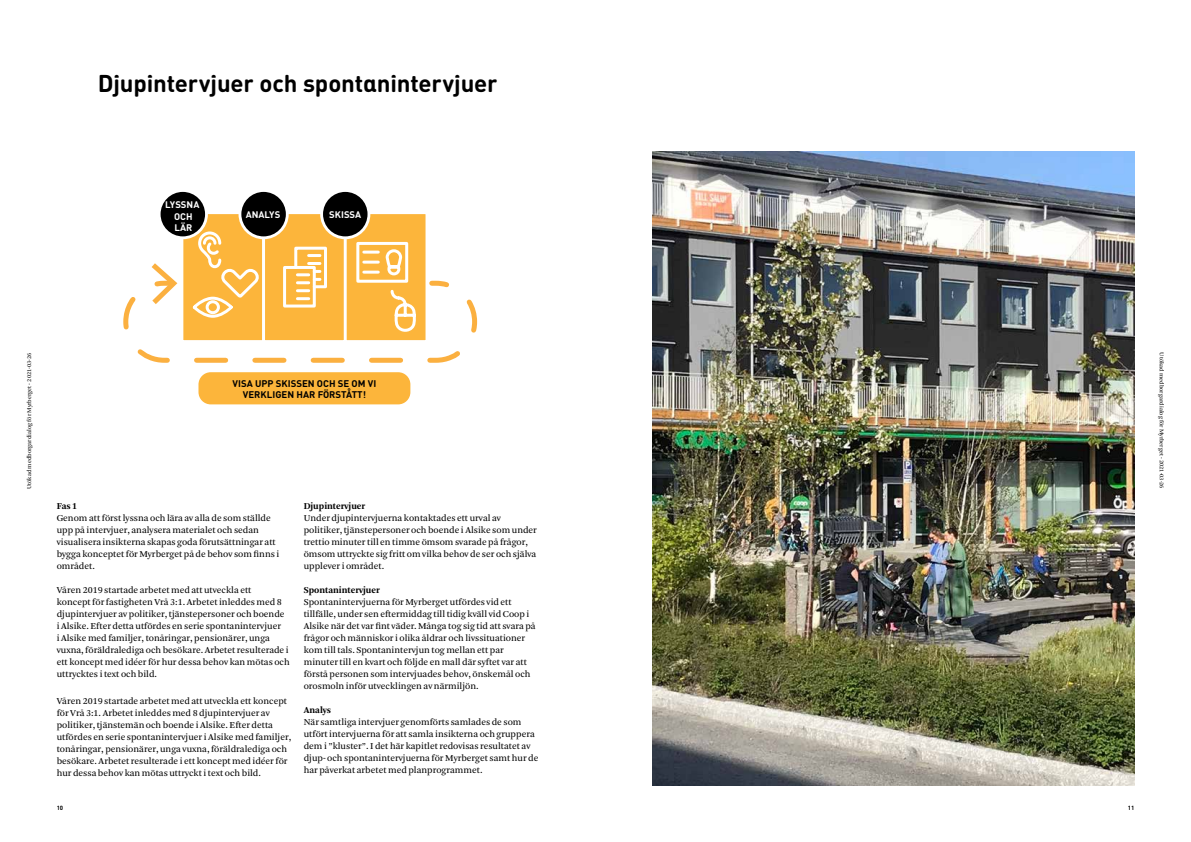
<style>
.page{position:relative;width:1191px;height:842px;background:#fff}
.page>*{position:absolute;margin:0;border:0;box-sizing:border-box;transform-origin:0 0}
.t1{font:700 24px "Dutopia";letter-spacing:-.005em;color:#000}
.t2{font:700 9.6px/11.5px "Dutopia";color:#000;text-align:center}
.t3{font:9.5px/12px "Arnhem Blond";color:#000}
.t4{font:700 9.5px "Arnhem";color:#000}
.t5{font:700 9.5px/11.4px "Dutopia";color:#fff;text-align:center}
.t6{font:6px "Arnhem Blond";color:#000}
.t7{font:700 6px "Dutopia";color:#000}
</style>
<div class="page">
<img style="left:652px;top:152px;width:482px;height:633px">
<div style="left:197px;top:371px;width:215px;height:35px;background:#fcb53b;border-radius:14px"></div>
<div style="left:196px;top:369px;width:217px;height:38px;border:3px solid #fff;border-radius:14px"></div>
<div style="left:182px;top:213px;width:82px;height:128px;background:#fcb53b"></div>
<div style="left:264px;top:213px;width:81px;height:128px;background:#fcb53b"></div>
<div style="left:345px;top:213px;width:82px;height:128px;background:#fcb53b"></div>
<div style="left:344px;top:211px;width:84px;height:132px;border:3px solid #fff"></div>
<div style="left:159px;top:190px;width:47px;height:48px;background:#000;border-radius:50%"></div>
<div style="left:158px;top:189px;width:50px;height:50px;border:3px solid #fff;border-radius:50%"></div>
<div style="left:240px;top:190px;width:47px;height:48px;background:#000;border-radius:50%"></div>
<div style="left:238px;top:189px;width:51px;height:50px;border:3px solid #fff;border-radius:50%"></div>
<div style="left:321px;top:190px;width:48px;height:48px;background:#000;border-radius:50%"></div>
<div style="left:320px;top:189px;width:50px;height:50px;border:3px solid #fff;border-radius:50%"></div>
<svg style="left:123px;top:230px;width:355px;height:133px"></svg>
<h1 class="t1" style="left:98px;top:67px;width:401px">Djupintervjuer och spontanintervjuer</h1>
<p class="t5" style="left:165px;top:199px;width:36px">LYSSNA<br>OCH<br>LÄR</p>
<p class="t5" style="left:246px;top:208px;width:36px">ANALYS</p>
<p class="t5" style="left:329px;top:209px;width:34px">SKISSA</p>
<p class="t6" style="left:26px;top:489px;width:138px;rotate:-90deg">Utökad medborgardialog för Myrberget - 2021-03-26</p>
<p class="t6" style="left:1165px;top:352px;width:138px;rotate:90deg">Utökad medborgardialog för Myrberget - 2021-03-26</p>
<p class="t2" style="left:232px;top:377px;width:145px">VISA UPP SKISSEN OCH SE OM VI<br>VERKLIGEN HAR FÖRSTÅTT!</p>
<p class="t4" style="left:57px;top:500px;width:22px">Fas 1</p>
<p class="t3" style="left:57px;top:512px;width:224px">Genom att först lyssna och lära av alla de som ställde upp på intervjuer, analysera materialet och sedan visualisera insikterna skapas goda förutsättningar att bygga konceptet för Myrberget på de behov som finns i området.</p>
<p class="t3" style="left:57px;top:584px;width:234px">Våren 2019 startade arbetet med att utveckla ett<br>koncept för fastigheten Vrå 3:1. Arbetet inleddes med 8 djupintervjuer av politiker, tjänstepersoner och boende i Alsike. Efter detta utfördes en serie spontanintervjuer<br>i Alsike med familjer, tonåringar, pensionärer, unga vuxna, föräldralediga och besökare. Arbetet resulterade i ett koncept med idéer för hur dessa behov kan mötas och uttrycktes i text och bild.</p>
<p class="t3" style="left:57px;top:695px;width:236px">Våren 2019 startade arbetet med att utveckla ett koncept för Vrå 3:1. Arbetet inleddes med 8 djupintervjuer av politiker, tjänstemän och boende i Alsike. Efter detta utfördes en serie spontanintervjuer i Alsike med familjer, tonåringar, pensionärer, unga vuxna, föräldralediga och besökare. Arbetet resulterade i ett koncept med idéer för hur dessa behov kan mötas uttryckt i text och bild.</p>
<p class="t4" style="left:304px;top:500px;width:63px">Djupintervjuer</p>
<p class="t3" style="left:304px;top:512px;width:235px">Under djupintervjuerna kontaktades ett urval av politiker, tjänstepersoner och boende i Alsike som under trettio minuter till en timme ömsom svarade på frågor, ömsom uttryckte sig fritt om vilka behov de ser och själva upplever i området.</p>
<p class="t4" style="left:304px;top:584px;width:78px">Spontanintervjuer</p>
<p class="t3" style="left:304px;top:596px;width:233px">Spontanintervjuerna för Myrberget utfördes vid ett tillfälle, under sen eftermiddag till tidig kväll vid Coop i Alsike när det var fint väder. Många tog sig tid att svara på frågor och människor i olika åldrar och livssituationer kom till tals. Spontanintervjun tog mellan ett par minuter till en kvart och följde en mall där syftet var att förstå personen som intervjuades behov, önskemål och orosmoln inför utvecklingen av närmiljön.</p>
<p class="t4" style="left:304px;top:704px;width:29px">Analys</p>
<p class="t3" style="left:304px;top:716px;width:236px">När samtliga intervjuer genomförts samlades de som utfört intervjuerna för att samla insikterna och gruppera dem i ”kluster”. I det här kapitlet redovisas resultatet av djup- och spontanintervjuerna för Myrberget samt hur de har påverkat arbetet med planprogrammet.</p>
<p class="t7" style="left:57px;top:803px;width:8px">10</p>
<p class="t7" style="left:1127px;top:803px;width:8px">11</p>
</div>
